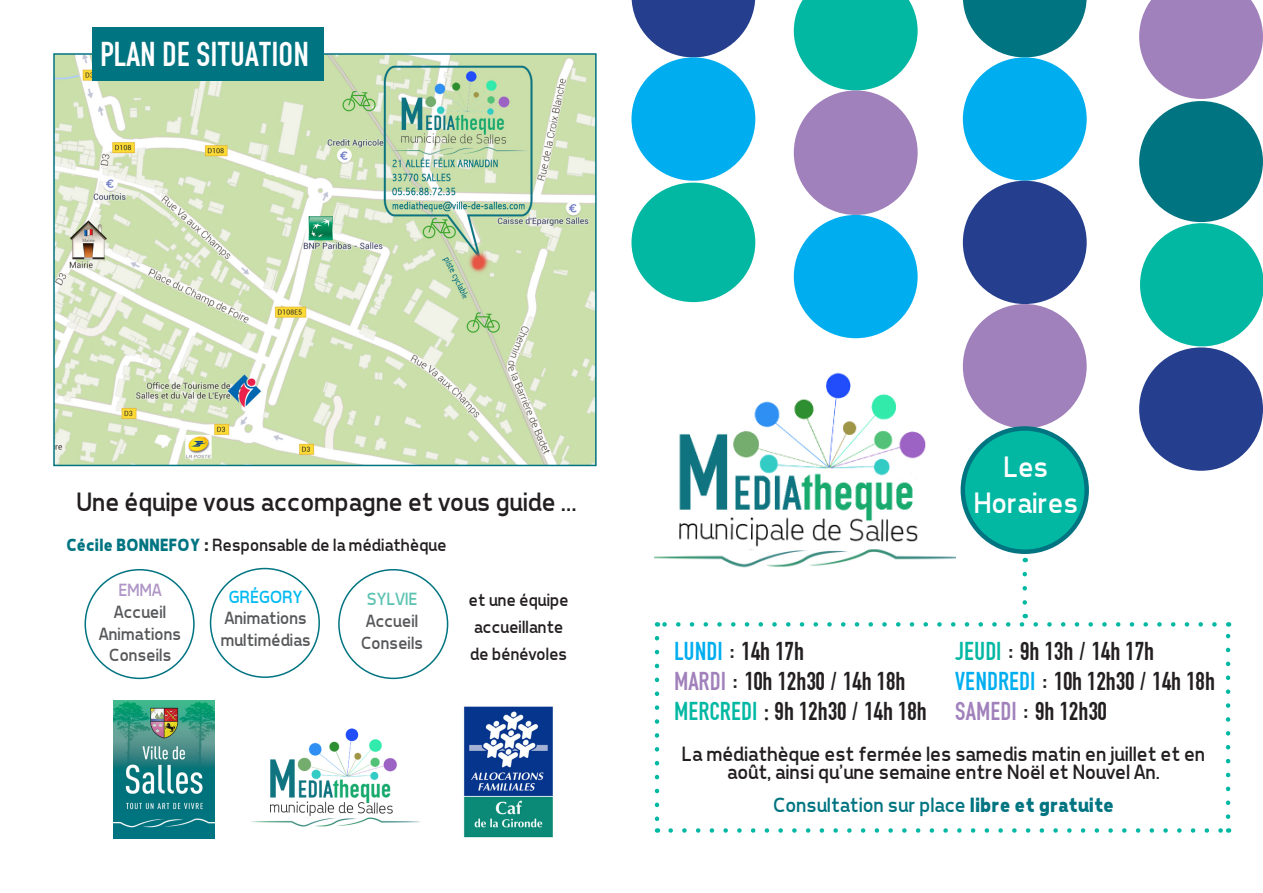
<style>
.page{position:relative;width:1263px;height:893px;background:#fff}
.page>*{position:absolute;margin:0;border:0;box-sizing:border-box;transform-origin:0 0}
.t1{font:36px "TGL0 1451 Engschrift";color:#fff}
.t2{font:30px/36px "Tepeno Sans";color:#fff;text-align:center}
.t3{font:27px/30px "TGL0 1451 Engschrift";color:#231f20}
.t4{font:27px "Tepeno Sans";color:#231f20}
.t5{font:21px/18px "Tepeno Sans";color:#231f20;text-align:center}
.t6{font:21px "Tepeno Sans";color:#007481}
.t7{font:18px/27px "Tepeno Sans";color:#231f20}
.t8{font:18px/21.6px "Tepeno Sans";color:#57585a}
.t9{font:18px "Tepeno Sans";color:#00baf1}
.t10{font:18px "Tepeno Sans";color:#5cc3b2}
.t11{font:18px "Tepeno Sans";color:#b096c6}
.s1{font-weight:700;color:#007481}
.s2{font-weight:700}
.s3{color:#00aeef}
.s4{color:#a181bb}
.s5{color:#03b8a3}
.s6{font-family:"Minion Pro"}
</style>
<div class="page">
<svg style="left:631px;top:0;width:124px;height:57px"></svg>
<svg style="left:794px;top:0;width:124px;height:90px;background:#29c2b1"></svg>
<svg style="left:963px;top:0;width:124px;height:57px"></svg>
<svg style="left:1139px;top:0;width:124px;height:99px"></svg>
<div style="left:1139px;top:101px;width:124px;height:121px;background:#007481;border-radius:50%"></div>
<div style="left:1140px;top:223px;width:123px;height:123px;background:#03b8a3;border-radius:50%"></div>
<div style="left:1139px;top:347px;width:124px;height:124px;background:#253f8e;border-radius:50%"></div>
<div style="left:794px;top:90px;width:124px;height:125px;background:#a181bb;border-radius:50%"></div>
<div style="left:794px;top:215px;width:124px;height:123px;background:#00aeef;border-radius:50%"></div>
<div style="left:963px;top:57px;width:124px;height:124px;background:#00aeef;border-radius:50%"></div>
<div style="left:963px;top:181px;width:124px;height:123px;background:#253f8e;border-radius:50%"></div>
<div style="left:963px;top:304px;width:124px;height:124px;background:#a181bb;border-radius:50%"></div>
<div style="left:963px;top:428px;width:124px;height:124px;background:#03b8a3;border-radius:50%"></div>
<div style="left:960px;top:426px;width:129px;height:128px;border:4px solid #007481;border-radius:50%"></div>
<div style="left:631px;top:57px;width:124px;height:124px;background:#00aeef;border-radius:50%"></div>
<div style="left:631px;top:183px;width:124px;height:119px;background:#03b8a3;border-radius:50%"></div>
<svg style="left:671px;top:828px;width:550px;height:5px"></svg>
<svg style="left:655px;top:638px;width:4px;height:195px"></svg>
<svg style="left:1226px;top:622px;width:4px;height:195px"></svg>
<img style="left:113px;top:700px;width:102px;height:139px">
<img style="left:463px;top:706px;width:90px;height:132px">
<div style="left:85px;top:569px;width:110px;height:110px;border:2px solid #007481;border-radius:50%"></div>
<img style="left:655px;top:372px;width:300px;height:196px">
<img style="left:251px;top:728px;width:170px;height:99px">
<svg style="left:664px;top:574px;width:550px;height:53px"></svg>
<div style="left:210px;top:568px;width:110px;height:110px;border:2px solid #007481;border-radius:50%"></div>
<div style="left:338px;top:569px;width:110px;height:110px;border:2px solid #007481;border-radius:50%"></div>
<img style="left:56px;top:56px;width:538px;height:407px">
<div style="left:53px;top:53px;width:544px;height:413px;border:2px solid #007481"></div>
<div style="left:92px;top:28px;width:232px;height:53px;background:#007481"></div>
<h1 class="t1" style="left:100px;top:33px;width:211px">PLAN DE SITUATION</h1>
<p class="t4" style="left:75px;top:486px;width:502px">Une équipe vous accompagne et vous guide ...</p>
<p class="t7" style="left:65px;top:531px;width:382px"><span class="s1">Cécile BONNEFOY</span> <span class="s2">:</span> Responsable de la médiathèque</p>
<p class="t11" style="left:118px;top:580px;width:45px">EMMA</p>
<p class="t8" style="left:98px;top:601px;width:84px;text-align:center">Accueil<br>Animations<br>Conseils</p>
<p class="t9" style="left:228px;top:586px;width:75px">GRÉGORY</p>
<p class="t8" style="left:220px;top:607px;width:92px">Animations multimédias</p>
<p class="t10" style="left:366px;top:589px;width:52px">SYLVIE</p>
<p class="t8" style="left:360px;top:610px;width:64px">Accueil<br>Conseils</p>
<p class="t7" style="left:468px;top:586px;width:101px">et une équipe accueillante de bénévoles</p>
<p class="t2" style="left:972px;top:448px;width:105px">Les<br>Horaires</p>
<p class="t3" style="left:674px;top:636px;width:254px"><span class="s3">LUNDI</span> : 14h 17h<br><span class="s4">MARDI</span> : 10h 12h30 / 14h 18h<br><span class="s5">MERCREDI</span> <span class="s6">:</span> 9h 12h30 / 14h 18h</p>
<p class="t3" style="left:955px;top:636px;width:261px"><span class="s5">JEUDI</span> : 9h 13h / 14h 17h<br><span class="s3">VENDREDI</span> : 10h 12h30 / 14h 18h<br><span class="s4">SAMEDI</span> : 9h 12h30</p>
<p class="t5" style="left:681px;top:745px;width:525px">La médiathèque est fermée les samedis matin en juillet et en août, ainsi qu’une semaine entre Noël et Nouvel An.</p>
<p class="t6" style="left:772px;top:793px;width:342px">Consultation sur place <span class="s2">libre et gratuite</span></p>
</div>
